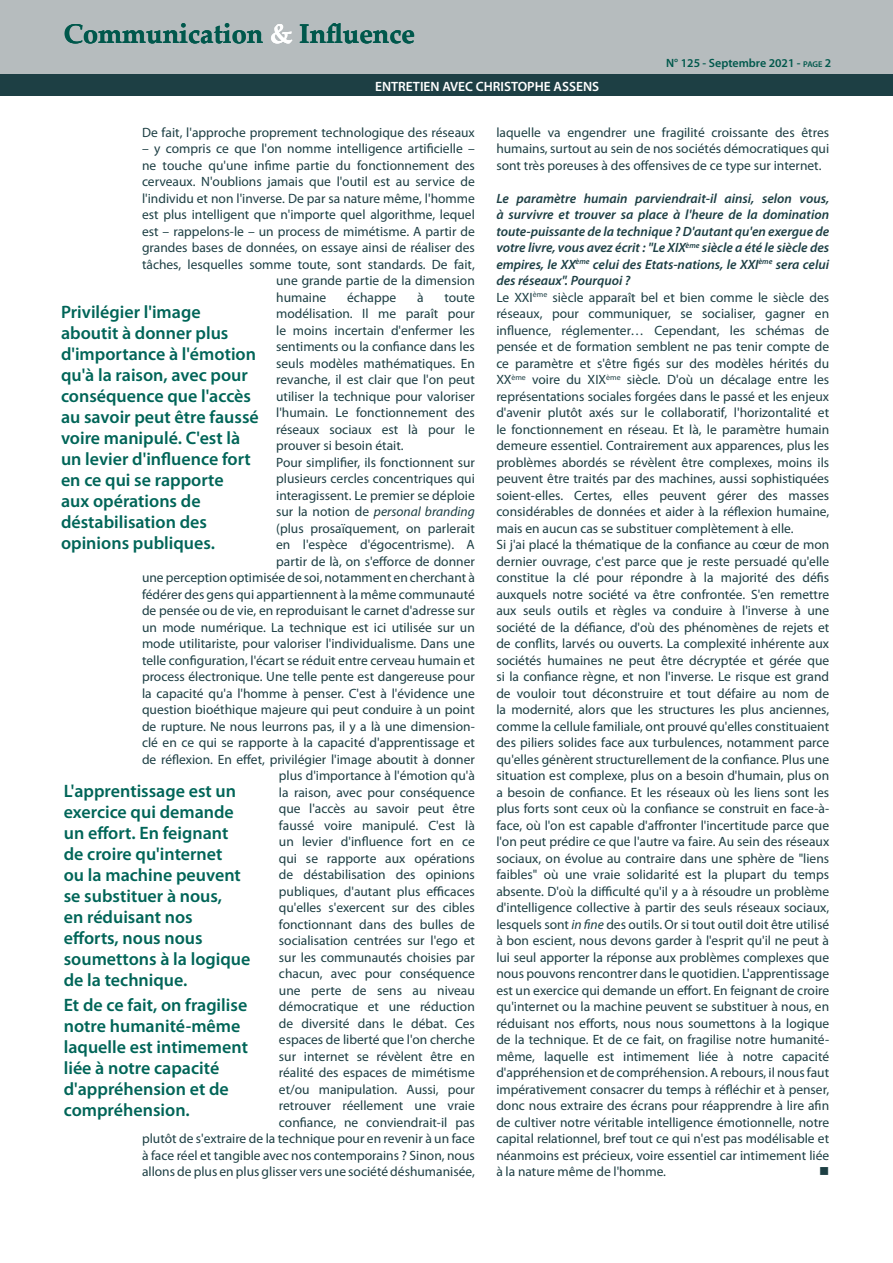
<style>
.page{position:relative;width:893px;height:1263px;background:#fff}
.page>*{position:absolute;margin:0;border:0;box-sizing:border-box;transform-origin:0 0}
.t1{font:700 27px "Palatino Linotype";color:#00584c}
.texte_exergue{font:600 18px/21px "Myriad Pro";color:#006558}
.Style_de_paragraphe{font:13.65px "Wingdings";color:#1d3f44}
.Style_de_paragraphe-2{font:13.5px/16.5px "Myriad Pro";color:#1d3f44;text-align:justify}
.Style_de_paragraphe-3{font:italic 600 13.5px/16.5px "Myriad Pro";color:#1d3f44;text-align:justify}
.t2{font:600 13.5px "Myriad Pro";color:#fff}
.t3{font:600 12px "Myriad Pro";color:#00584c}
.s1{color:#fff}
.s2{font-size:8.4px}
.s3{font-style:italic}
</style>
<div class="page">
<div style="left:0;top:0;width:893px;height:74px;background:#b6bcbe"></div>
<div style="left:0;top:75px;width:893px;height:21px;background:#1d3f44"></div>
<p class="t1" style="left:64px;top:14px;width:353px">Communication <span class="s1">&amp;</span> Influence</p>
<p class="t3" style="left:666px;top:56px;width:167px">N° 125 - Septembre 2021 - <span class="s2">page</span> 2</p>
<p class="t2" style="left:375px;top:77px;width:226px">ENTRETIEN AVEC CHRISTOPHE ASSENS</p>
<p class="Style_de_paragraphe-2" style="left:142px;top:124px;width:334px">De fait, l'approche proprement technologique des réseaux</p>
<p class="Style_de_paragraphe-2" style="left:142px;top:140px;width:334px">– y compris ce que l'on nomme intelligence artificielle –</p>
<p class="Style_de_paragraphe-2" style="left:142px;top:157px;width:334px">ne touche qu'une infime partie du fonctionnement des</p>
<p class="Style_de_paragraphe-2" style="left:142px;top:173px;width:334px">cerveaux. N'oublions jamais que l'outil est au service de</p>
<p class="Style_de_paragraphe-2" style="left:142px;top:190px;width:334px">l'individu et non l'inverse. De par sa nature même, l'homme</p>
<p class="Style_de_paragraphe-2" style="left:142px;top:206px;width:334px">est plus intelligent que n'importe quel algorithme, lequel</p>
<p class="Style_de_paragraphe-2" style="left:142px;top:223px;width:334px">est – rappelons-le – un process de mimétisme. A partir de</p>
<p class="Style_de_paragraphe-2" style="left:142px;top:239px;width:334px">grandes bases de données, on essaye ainsi de réaliser des</p>
<p class="Style_de_paragraphe-2" style="left:142px;top:256px;width:334px">tâches, lesquelles somme toute, sont standards. De fait,</p>
<p class="Style_de_paragraphe-2" style="left:276px;top:272px;width:200px">une grande partie de la dimension</p>
<p class="Style_de_paragraphe-2" style="left:276px;top:289px;width:52px">humaine</p>
<p class="Style_de_paragraphe-2" style="left:347px;top:289px;width:50px">échappe</p>
<p class="Style_de_paragraphe-2" style="left:417px;top:289px;width:8px">à</p>
<p class="Style_de_paragraphe-2" style="left:496px;top:124px;width:334px">laquelle va engendrer une fragilité croissante des êtres humains, surtout au sein de nos sociétés démocratiques qui sont très poreuses à des offensives de ce type sur internet.</p>
<p class="Style_de_paragraphe-3" style="left:496px;top:189px;width:334px">Le paramètre humain parviendrait-il ainsi, selon vous, à survivre et trouver sa place à l'heure de la domination toute-puissante de la technique ? D'autant qu'en exergue de votre livre, vous avez écrit : "Le XIX<sup>ème</sup> siècle a été le siècle des empires, le XX<sup>ème</sup> celui des Etats-nations, le XXI<sup>ème</sup> sera celui des réseaux". Pourquoi ?</p>
<p class="Style_de_paragraphe-2" style="left:496px;top:289px;width:334px">Le XXI<sup>ème</sup> siècle apparaît bel et bien comme le siècle des réseaux, pour communiquer, se socialiser, gagner en influence, réglementer… Cependant, les schémas de pensée et de formation semblent ne pas tenir compte de ce paramètre et s'être figés sur des modèles hérités du XX<sup>ème</sup> voire du XIX<sup>ème</sup> siècle. D'où un décalage entre les représentations sociales forgées dans le passé et les enjeux d'avenir plutôt axés sur le collaboratif, l'horizontalité et le fonctionnement en réseau. Et là, le paramètre humain demeure essentiel. Contrairement aux apparences, plus les problèmes abordés se révèlent être complexes, moins ils peuvent être traités par des machines, aussi sophistiquées soient-elles. Certes, elles peuvent gérer des masses considérables de données et aider à la réflexion humaine, mais en aucun cas se substituer complètement à elle.</p>
<p class="Style_de_paragraphe-2" style="left:496px;top:536px;width:334px">Si j'ai placé la thématique de la confiance au cœur de mon dernier ouvrage, c'est parce que je reste persuadé qu'elle constitue la clé pour répondre à la majorité des défis auxquels notre société va être confrontée. S'en remettre aux seuls outils et règles va conduire à l'inverse à une société de la défiance, d'où des phénomènes de rejets et de conflits, larvés ou ouverts. La complexité inhérente aux sociétés humaines ne peut être décryptée et gérée que si la confiance règne, et non l'inverse. Le risque est grand de vouloir tout déconstruire et tout défaire au nom de la modernité, alors que les structures les plus anciennes, comme la cellule familiale, ont prouvé qu'elles constituaient des piliers solides face aux turbulences, notamment parce qu'elles génèrent structurellement de la confiance. Plus une situation est complexe, plus on a besoin d'humain, plus on a besoin de confiance. Et les réseaux où les liens sont les plus forts sont ceux où la confiance se construit en face-à&shy;face, où l'on est capable d'affronter l'incertitude parce que l'on peut prédire ce que l'autre va faire. Au sein des réseaux sociaux, on évolue au contraire dans une sphère de "liens faibles" où une vraie solidarité est la plupart du temps absente. D'où la difficulté qu'il y a à résoudre un problème d'intelligence collective à partir des seuls réseaux sociaux, lesquels sont <span class="s3">in fine</span> des outils. Or si tout outil doit être utilisé à bon escient, nous devons garder à l'esprit qu'il ne peut à lui seul apporter la réponse aux problèmes complexes que nous pouvons rencontrer dans le quotidien. L'apprentissage est un exercice qui demande un effort. En feignant de croire qu'internet ou la machine peuvent se substituer à nous, en réduisant nos efforts, nous nous soumettons à la logique de la technique. Et de ce fait, on fragilise notre humanité&shy;même, laquelle est intimement liée à notre capacité d'appréhension et de compréhension. A rebours, il nous faut impérativement consacrer du temps à réfléchir et à penser, donc nous extraire des écrans pour réapprendre à lire afin de cultiver notre véritable intelligence émotionnelle, notre capital relationnel, bref tout ce qui n'est pas modélisable et néanmoins est précieux, voire essentiel car intimement liée à la nature même de l'homme.</p>
<p class="Style_de_paragraphe-2" style="left:276px;top:289px;width:200px;text-indent:168px">toute modélisation. Il me paraît pour le moins incertain d'enfermer les sentiments ou la confiance dans les seuls modèles mathématiques. En revanche, il est clair que l'on peut utiliser la technique pour valoriser l'humain. Le fonctionnement des réseaux sociaux est là pour le prouver si besoin était.</p>
<p class="Style_de_paragraphe-2" style="left:142px;top:454px;width:334px;text-align:right">Pour simplifier, ils fonctionnent sur<br>plusieurs cercles concentriques qui<br>interagissent. Le premier se déploie<br>sur la notion de <span class="s3">personal branding<br></span>(plus prosaïquement, on parlerait<br>en l'espèce d'égocentrisme). A<br>partir de là, on s'efforce de donner<br>une perception optimisée de soi, notamment en cherchant à fédérer des gens qui appartiennent à la même communauté de pensée ou de vie, en reproduisant le carnet d'adresse sur un mode numérique. La technique est ici utilisée sur un mode utilitariste, pour valoriser l'individualisme. Dans une telle configuration, l'écart se réduit entre cerveau humain et process électronique. Une telle pente est dangereuse pour la capacité qu'a l'homme à penser. C'est à l'évidence une question bioéthique majeure qui peut conduire à un point de rupture. Ne nous leurrons pas, il y a là une dimension&shy;clé en ce qui se rapporte à la capacité d'apprentissage et de réflexion. En effet, privilégier l'image aboutit à donner plus d'importance à l'émotion qu'à<br>la raison, avec pour conséquence<br>que l'accès au savoir peut être<br>faussé voire manipulé. C'est là<br>un levier d'influence fort en ce<br>qui se rapporte aux opérations<br>de déstabilisation des opinions<br>publiques, d'autant plus efficaces<br>qu'elles s'exercent sur des cibles<br>fonctionnant dans des bulles de<br>socialisation centrées sur l'ego et<br>sur les communautés choisies par<br>chacun, avec pour conséquence<br>une perte de sens au niveau<br>démocratique et une réduction<br>de diversité dans le débat. Ces<br>espaces de liberté que l'on cherche<br>sur internet se révèlent être en<br>réalité des espaces de mimétisme<br>et/ou manipulation. Aussi, pour<br>retrouver réellement une vraie<br>confiance, ne conviendrait-il pas<br>plutôt de s'extraire de la technique pour en revenir à un face à face réel et tangible avec nos contemporains ? Sinon, nous allons de plus en plus glisser vers une société déshumanisée,</p>
<p class="texte_exergue" style="left:61px;top:301px;width:199px">Privilégier l'image aboutit à donner plus d'importance à l'émotion qu'à la raison, avec pour conséquence que l'accès au savoir peut être faussé voire manipulé. C'est là un levier d'influence fort en ce qui se rapporte<br>aux opérations de déstabilisation des opinions publiques.</p>
<p class="texte_exergue" style="left:64px;top:780px;width:188px">L'apprentissage est un exercice qui demande un effort. En feignant de croire qu'internet<br>ou la machine peuvent se substituer à nous,<br>en réduisant nos efforts, nous nous soumettons à la logique de la technique.</p>
<p class="texte_exergue" style="left:64px;top:994px;width:186px">Et de ce fait, on fragilise notre humanité-même laquelle est intimement liée à notre capacité d'appréhension et de compréhension.</p>
<p class="Style_de_paragraphe" style="left:819px;top:1164px;width:12px">■</p>
</div>
